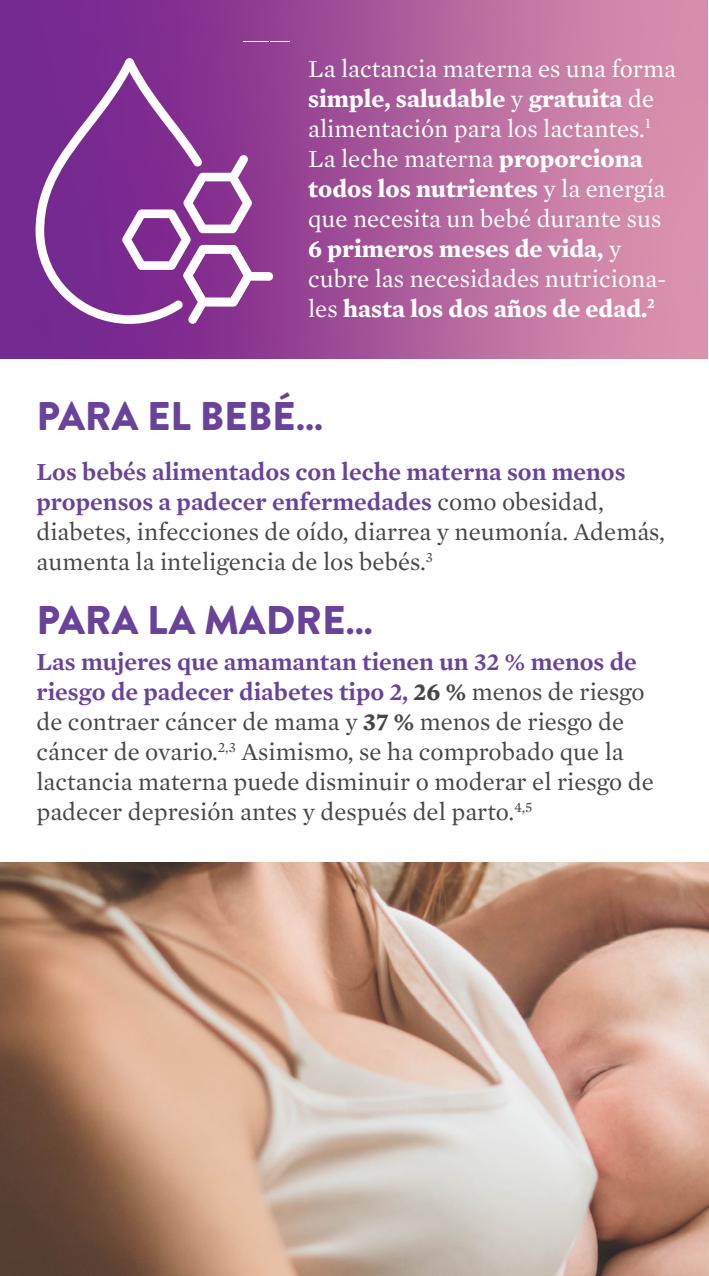
<style>
.page{position:relative;width:709px;height:1276px;background:#fff}
.page>*{position:absolute;margin:0;border:0;box-sizing:border-box;transform-origin:0 0}
.t1{font:900 40px "Brandon Grotesque";color:#69439a}
.t2{font:25px/30px "Mercury Text G1";color:#454749}
.t3{font:25px/30px "Mercury Text G1";color:#fff}
.s1{font-weight:700}
.s2{font-weight:600;color:#69439a}
</style>
<div class="page">
<img style="left:7px;top:863px;width:702px;height:413px">
<svg style="left:0;top:0;width:707px;height:358px;background:#ad609d"></svg>
<svg style="left:36px;top:58px;width:86px;height:266px;background:#86429d"></svg>
<svg style="left:122px;top:58px;width:131px;height:266px"></svg>
<div style="left:245px;top:272px;width:28px;height:9px;background:#fff;border-radius:4px"></div>
<img style="left:0;top:862px;width:7px;height:414px">
<p class="t3" style="left:308px;top:53px;width:369px">La lactancia materna es una forma <span class="s1">simple, saludable</span> y <span class="s1">gratuita</span> de alimentación para los lactantes.<sup>1<br></sup>La leche materna <span class="s1">proporciona todos los nutrientes</span> y la energía que necesita un bebé durante sus<br><span class="s1">6 primeros meses de vida,</span> y cubre las necesidades nutriciona&shy;les <span class="s1">hasta los dos años de edad.</span><sup>2</sup></p>
<h1 class="t1" style="left:36px;top:388px;width:288px">PARA EL BEBÉ…</h1>
<p class="t2" style="left:36px;top:457px;width:630px"><span class="s2">Los bebés alimentados con leche materna son menos propensos a padecer enfermedades</span> como obesidad, diabetes, infecciones de oído, diarrea y neumonía. Además, aumenta la inteligencia de los bebés.<sup>3</sup></p>
<h1 class="t1" style="left:36px;top:592px;width:338px">PARA LA MADRE…</h1>
<p class="t2" style="left:36px;top:647px;width:619px"><span class="s2">Las mujeres que amamantan tienen un 32 % menos de riesgo de padecer diabetes tipo 2,</span> <span class="s1">26 %</span> menos de riesgo de contraer cáncer de mama y <span class="s1">37 %</span> menos de riesgo de cáncer de ovario.<sup>2,3</sup> Asimismo, se ha comprobado que la lactancia materna puede disminuir o moderar el riesgo de padecer depresión antes y después del parto.<sup>4,5</sup></p>
</div>
